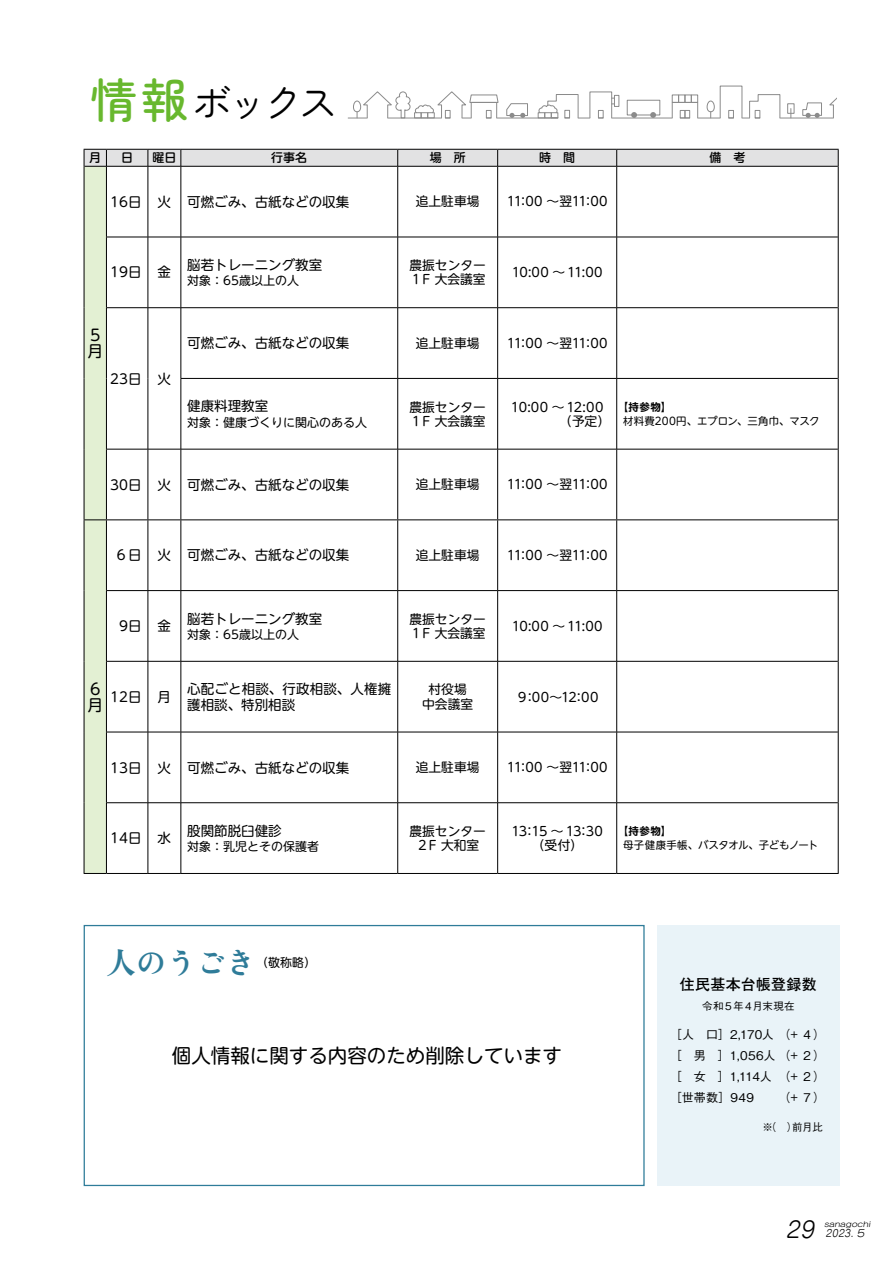
<style>
.page{position:relative;width:893px;height:1263px;background:#fff}
.page>*{position:absolute;margin:0;border:0;box-sizing:border-box;transform-origin:0 0}
.t1{font:40.05px "Zen Maru Gothic";color:#000}
.t2{font:30px "Zen Antique Soft";color:#2f7c99}
.t3{font:italic 22.35px "Seurat Pro M";color:#000}
.t4{font:19.5px "UD Shin M Go Pr 6";color:#000}
.t5{font:15.75px/15.6px "UD Shin M Go Pr 6";color:#000}
.t6{font:700 15px "Futo Go B101 Pr 6 N";letter-spacing:.015em;color:#000}
.t7{font:13.5px/16.5px "UD Shin M Go Pr 6";color:#000}
.t8{font:12.75px/14.2px "UD Shin M Go Pr 6";color:#000}
.t9{font:500 12px/21px "Gothic BBB Pro";color:#000;text-align:justify}
.t10{font:12px "UD Shin M Go Pr 6";color:#000}
.t11{font:500 12px "UD Shin M Go Pr 6";color:#000}
.t12{font:10.5px "UD Shin M Go Pr 6";letter-spacing:.01em;color:#000}
.t13{font:10.5px "UD Shin M Go Pr 6";letter-spacing:-.015em;color:#000}
.t14{font:500 10.5px "Gothic BBB Pro";letter-spacing:-.04em;color:#000}
.t15{font:700 10.5px "UD Shin M Go Pr 6 De";letter-spacing:.045em;color:#000}
.t16{font:italic 10.05px "Seurat Pro M";color:#000;scale:.95 1}
.t17{font:italic 7.2px "Seurat Pro M";color:#000;scale:1.19 1}
.s1{font-weight:500;font-size:47.25px;color:#68b82e}
</style>
<div class="page">
<svg style="left:828px;top:97px;width:9px;height:21px"></svg>
<div style="left:728px;top:110px;width:6px;height:8px;border:1px solid #8b8b8b"></div>
<div style="left:720px;top:86px;width:22px;height:32px;border:1px solid #8b8b8b"></div>
<div style="left:672px;top:95px;width:7px;height:8px;border:1px solid #8b8b8b"></div>
<div style="left:678px;top:95px;width:7px;height:8px;border:1px solid #8b8b8b"></div>
<div style="left:684px;top:95px;width:8px;height:8px;border:1px solid #8b8b8b"></div>
<div style="left:691px;top:95px;width:7px;height:8px;border:1px solid #8b8b8b"></div>
<div style="left:538px;top:112px;width:7px;height:6px;border:1px solid #8b8b8b"></div>
<div style="left:707px;top:101px;width:8px;height:11px;border:1px solid #8b8b8b;border-radius:50%"></div>
<div style="left:787px;top:103px;width:7px;height:11px;border:1px solid #8b8b8b"></div>
<svg style="left:802px;top:102px;width:20px;height:16px"></svg>
<div style="left:627px;top:100px;width:33px;height:15px;border:1px solid #8b8b8b"></div>
<svg style="left:630px;top:112px;width:27px;height:6px"></svg>
<div style="left:598px;top:110px;width:6px;height:8px;border:1px solid #8b8b8b"></div>
<div style="left:589px;top:92px;width:23px;height:26px;border:1px solid #8b8b8b"></div>
<div style="left:614px;top:95px;width:5px;height:12px;border:1px solid #8b8b8b"></div>
<svg style="left:610px;top:95px;width:4px;height:11px"></svg>
<svg style="left:506px;top:103px;width:22px;height:15px"></svg>
<hr style="left:780px;top:118px;width:53px;height:1px;background:#8b8b8b">
<hr style="left:612px;top:118px;width:60px;height:1px;background:#8b8b8b">
<hr style="left:497px;top:118px;width:61px;height:1px;background:#8b8b8b">
<svg style="left:348px;top:91px;width:151px;height:28px"></svg>
<svg style="left:539px;top:94px;width:51px;height:25px"></svg>
<svg style="left:671px;top:102px;width:49px;height:17px"></svg>
<svg style="left:729px;top:90px;width:52px;height:29px"></svg>
<svg style="left:84px;top:149px;width:755px;height:725px"></svg>
<hr style="left:398px;top:519px;width:100px;height:1px;background:#000">
<hr style="left:498px;top:519px;width:119px;height:1px;background:#000">
<hr style="left:617px;top:519px;width:222px;height:1px;background:#000">
<hr style="left:106px;top:519px;width:42px;height:1px;background:#000">
<hr style="left:148px;top:519px;width:33px;height:1px;background:#000">
<hr style="left:181px;top:519px;width:217px;height:1px;background:#000">
<div style="left:657px;top:925px;width:183px;height:260px;background:#e9f3f8"></div>
<div style="left:84px;top:925px;width:561px;height:261px;border:1px solid #2f7c99"></div>
<h1 class="t1" style="left:90px;top:80px;width:249px"><span class="s1">情 報</span>ボ ッ ク ス</h1>
<p class="t11" style="left:89px;top:148px;width:14px">月</p>
<p class="t11" style="left:121px;top:148px;width:13px">日</p>
<p class="t11" style="left:152px;top:148px;width:25px">曜日</p>
<p class="t11" style="left:271px;top:148px;width:37px">行事名</p>
<p class="t11" style="left:430px;top:148px;width:37px">場　所</p>
<p class="t11" style="left:539px;top:148px;width:37px">時　間</p>
<p class="t11" style="left:709px;top:148px;width:37px">備　考</p>
<p class="t7" style="left:110px;top:193px;width:241px">16日 火 可燃ごみ、古紙などの収集</p>
<p class="t8" style="left:416px;top:194px;width:65px">追上駐車場</p>
<p class="t8" style="left:507px;top:194px;width:102px">11：00 〜翌11：00</p>
<p class="t7" style="left:110px;top:263px;width:62px">19日 金</p>
<p class="t7" style="left:187px;top:256px;width:137px">脳若トレーニング教室</p>
<p class="t10" style="left:187px;top:271px;width:113px">対象：65歳以上の人</p>
<p class="t8" style="left:409px;top:257px;width:78px">農振センター<br>１F 大会議室</p>
<p class="t8" style="left:512px;top:264px;width:92px">10:00 ～11:00</p>
<p class="t5" style="left:87px;top:326px;width:15px">５月</p>
<p class="t7" style="left:110px;top:369px;width:62px">23日 火</p>
<p class="t7" style="left:187px;top:334px;width:164px">可燃ごみ、古紙などの収集</p>
<p class="t8" style="left:416px;top:335px;width:65px">追上駐車場</p>
<p class="t8" style="left:507px;top:335px;width:102px">11：00 〜翌11：00</p>
<p class="t7" style="left:187px;top:397px;width:83px">健康料理教室</p>
<p class="t10" style="left:187px;top:412px;width:182px">対象：健康づくりに関心のある人</p>
<p class="t8" style="left:409px;top:399px;width:78px">農振センター<br>１F 大会議室</p>
<p class="t8" style="left:559px;top:399px;width:53px;text-indent:-48px">10:00 ～12:00（予定）</p>
<p class="t15" style="left:618px;top:398px;width:55px">【持参物】</p>
<p class="t12" style="left:623px;top:412px;width:198px">材料費200円、エプロン、三角巾、マスク</p>
<p class="t7" style="left:110px;top:475px;width:241px">30日 火 可燃ごみ、古紙などの収集</p>
<p class="t8" style="left:416px;top:476px;width:65px">追上駐車場</p>
<p class="t8" style="left:507px;top:476px;width:102px">11：00 〜翌11：00</p>
<p class="t7" style="left:115px;top:546px;width:236px">６日 火 可燃ごみ、古紙などの収集</p>
<p class="t8" style="left:416px;top:547px;width:65px">追上駐車場</p>
<p class="t8" style="left:507px;top:547px;width:102px">11：00 〜翌11：00</p>
<p class="t7" style="left:119px;top:617px;width:54px">9日 金</p>
<p class="t7" style="left:187px;top:609px;width:136px">脳若トレーニング教室</p>
<p class="t10" style="left:187px;top:624px;width:113px">対象：65歳以上の人</p>
<p class="t8" style="left:409px;top:611px;width:78px">農振センター<br>１F 大会議室</p>
<p class="t8" style="left:512px;top:618px;width:92px">10:00 ～11:00</p>
<p class="t5" style="left:87px;top:680px;width:15px">６月</p>
<p class="t7" style="left:110px;top:688px;width:62px">12日 月</p>
<p class="t7" style="left:187px;top:679px;width:206px">心配ごと相談、行政相談、人権擁護相談、特別相談</p>
<p class="t8" style="left:422px;top:682px;width:52px;text-align:center">村役場中会議室</p>
<p class="t8" style="left:516px;top:689px;width:84px">９：00～12：00</p>
<p class="t7" style="left:110px;top:758px;width:241px">13日 火 可燃ごみ、古紙などの収集</p>
<p class="t8" style="left:416px;top:759px;width:65px">追上駐車場</p>
<p class="t8" style="left:507px;top:759px;width:102px">11：00 〜翌11：00</p>
<p class="t7" style="left:110px;top:829px;width:62px">14日 水</p>
<p class="t7" style="left:187px;top:821px;width:96px">股関節脱臼健診</p>
<p class="t10" style="left:187px;top:836px;width:134px">対象：乳児とその保護者</p>
<p class="t8" style="left:409px;top:823px;width:78px;text-align:center">農振センター<br>２F 大和室</p>
<p class="t8" style="left:511px;top:823px;width:93px;text-align:center">13：15 〜 13：30（受付）</p>
<p class="t15" style="left:618px;top:822px;width:55px">【持参物】</p>
<p class="t13" style="left:623px;top:836px;width:197px">母子健康手帳、バスタオル、子どもノート</p>
<h2 class="t2" style="left:106px;top:945px;width:152px">人のうごき</h2>
<p class="t10" style="left:256px;top:952px;width:61px">（敬称略）</p>
<h3 class="t4" style="left:172px;top:1039px;width:392px">個人情報に関する内容のため削除しています</h3>
<p class="t6" style="left:680px;top:972px;width:138px">住民基本台帳登録数</p>
<p class="t14" style="left:702px;top:997px;width:94px">令和５年４月末現在</p>
<p class="t9" style="left:670px;top:1023px;width:157px">［人　口］2,170人 （+ ４）［ 男 ］1,056人 （+ ２）［ 女 ］1,114人 （+ ２）［世帯数］949</p>
<p class="t9" style="left:778px;top:1086px;width:48px">（+ ７）</p>
<p class="t14" style="left:762px;top:1119px;width:62px">※（　）前月比</p>
<h3 class="t3" style="left:785px;top:1215px;width:35px">29</h3>
<p class="t17" style="left:824px;top:1219px;width:41px">sanagochi</p>
<p class="t16" style="left:825px;top:1227px;width:46px">2023. ５</p>
</div>
